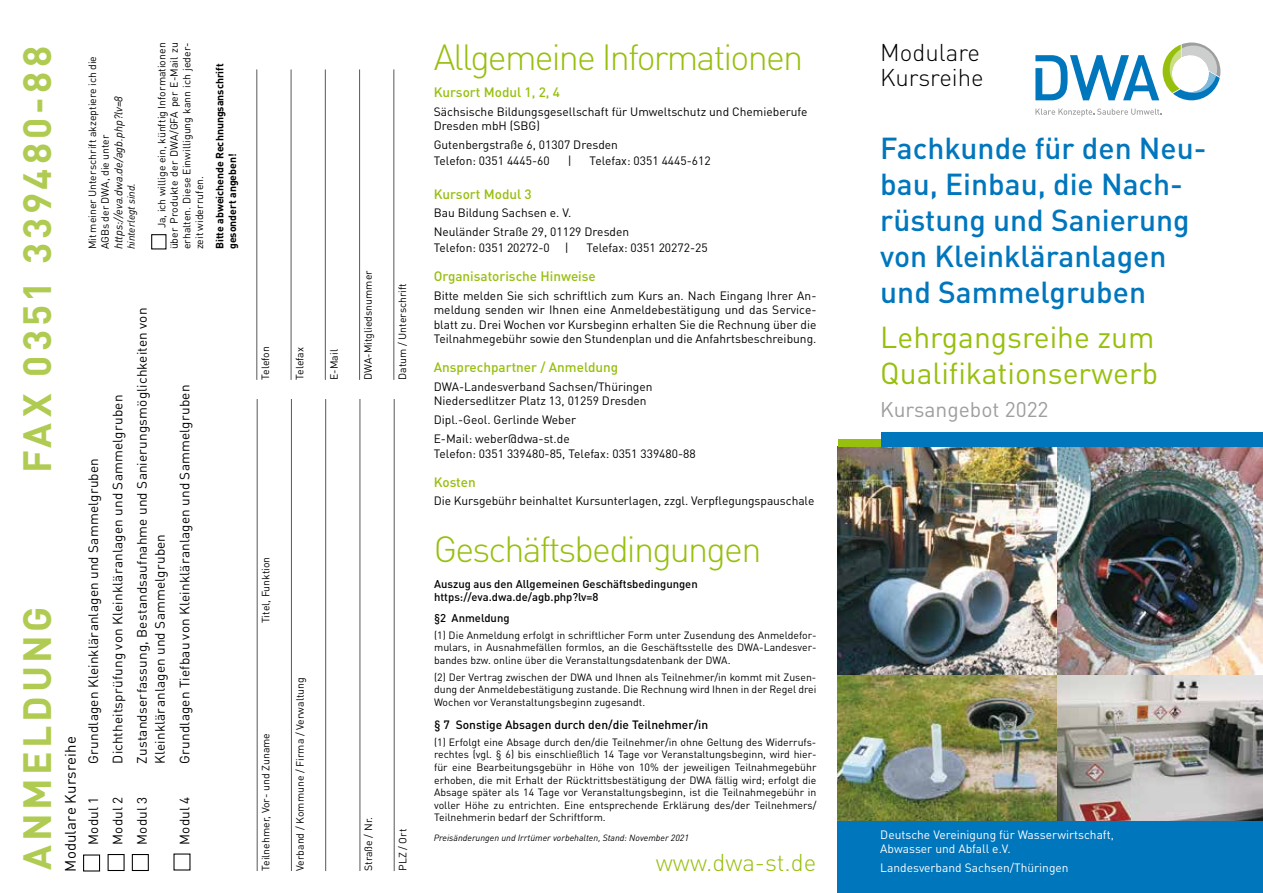
<style>
.page{position:relative;width:1263px;height:893px;background:#fff}
.page>*{position:absolute;margin:0;border:0;box-sizing:border-box;transform-origin:0 0}
.t1{font:700 39px "DINOT";letter-spacing:.095em;color:#b0cb52}
.t2{font:300 36px "DINOT";letter-spacing:-.05em;color:#97bf0d}
.t3{font:500 30px/36px "DINOT";color:#0076bd}
.t4{font:30px/36px "DINOT";color:#97bf0d}
.t5{font:300 24px/25.5px "DINOT";color:#000}
.t6{font:300 24px "DINOT";color:#97bf0d}
.t7{font:21px "DINOT";color:#9c9e9f}
.t8{font:15px "DINOT";letter-spacing:.005em;color:#000}
.t9{font:13.5px/18px "DINOT";letter-spacing:.01em;color:#000}
.t10{font:500 13.5px "DINOT";color:#97bf0d}
.t11{font:12px/14.4px "DINOT";color:#000}
.t12{font:12px/14.4px "DINOT";color:#fff}
.t13{font:500 12px "DINOT";color:#000}
.t14{font:500 11.25px/13.5px "DINOT";color:#000}
.t15{font:italic 11.25px "DINOT";letter-spacing:-.005em;color:#000}
.t16{font:10.5px/12.6px "DINOT";color:#000;text-align:justify}
.t17{font:700 10.5px/12.6px "DINOT";color:#000}
.t18{font:italic 10.5px "DINOT";letter-spacing:-.005em;color:#000}
.t19{font:italic 9px "DINOT";color:#000}
</style>
<div class="page">
<img style="left:838px;top:446px;width:425px;height:229px">
<img style="left:1056px;top:675px;width:207px;height:146px">
<img style="left:838px;top:675px;width:218px;height:146px">
<svg style="left:1035px;top:109px;width:126px;height:7px"></svg>
<svg style="left:1035px;top:43px;width:185px;height:57px"></svg>
<hr style="left:257px;top:399px;width:1px;height:472px;background:#58585a">
<hr style="left:291px;top:399px;width:1px;height:472px;background:#58585a">
<hr style="left:325px;top:399px;width:1px;height:472px;background:#58585a">
<hr style="left:360px;top:399px;width:1px;height:472px;background:#58585a">
<hr style="left:394px;top:399px;width:1px;height:472px;background:#58585a">
<hr style="left:256px;top:69px;width:1px;height:311px;background:#58585a">
<hr style="left:291px;top:69px;width:1px;height:311px;background:#58585a">
<hr style="left:325px;top:69px;width:1px;height:311px;background:#58585a">
<hr style="left:359px;top:69px;width:1px;height:311px;background:#58585a">
<hr style="left:393px;top:69px;width:1px;height:311px;background:#58585a">
<div style="left:83px;top:854px;width:17px;height:17px;border:1px solid #000"></div>
<div style="left:132px;top:854px;width:17px;height:17px;border:1px solid #000"></div>
<div style="left:108px;top:854px;width:17px;height:17px;border:1px solid #000"></div>
<div style="left:838px;top:821px;width:425px;height:72px;background:#0076bd"></div>
<div style="left:838px;top:439px;width:81px;height:7px;background:#97bf0d"></div>
<div style="left:881px;top:432px;width:382px;height:14px;background:#0076bd"></div>
<div style="left:151px;top:234px;width:15px;height:15px;border:1px solid #000"></div>
<h1 class="t1" style="left:7px;top:473px;width:428px;rotate:-90deg">FAX 0351 339480-88</h1>
<h1 class="t1" style="left:7px;top:870px;width:266px;rotate:-90deg">ANMELDUNG</h1>
<p class="t16" style="left:155px;top:249px;width:208px;text-indent:21px;rotate:-90deg">Ja, ich willige ein, künftig Informationen über Produkte der DWA/GFA per E-Mail zu erhalten. Diese Einwilligung kann ich jeder-</p>
<p class="t16" style="left:85px;top:249px;width:195px;rotate:-90deg">Mit meiner Unterschrift akzeptiere ich die<br>AGBs der DWA, die unter</p>
<p class="t15" style="left:110px;top:249px;width:155px;rotate:-90deg">https://eva.dwa.de/agb.php?lv=8</p>
<p class="t18" style="left:123px;top:249px;width:68px;rotate:-90deg">hinterlegt sind.</p>
<p class="t16" style="left:192px;top:249px;width:75px;rotate:-90deg">zeit widerrufen.</p>
<p class="t17" style="left:213px;top:249px;width:187px;rotate:-90deg">Bitte abweichende Rechnungsanschrift gesondert angeben!</p>
<h3 class="t8" style="left:59px;top:872px;width:137px;rotate:-90deg">Modulare Kursreihe</h3>
<p class="t9" style="left:83px;top:764px;width:307px;rotate:-90deg">Grundlagen Kleinkläranlagen und Sammelgruben</p>
<p class="t9" style="left:108px;top:764px;width:370px;rotate:-90deg">Dichtheitsprüfung von Kleinkläranlagen und Sammelgruben</p>
<p class="t9" style="left:132px;top:764px;width:458px;rotate:-90deg">Zustandserfassung, Bestandsaufnahme und Sanierungsmöglichkeiten von<br>Kleinkläranlagen und Sammelgruben</p>
<p class="t9" style="left:175px;top:764px;width:380px;rotate:-90deg">Grundlagen Tiefbau von Kleinkläranlagen und Sammelgruben</p>
<p class="t9" style="left:83px;top:845px;width:50px;rotate:-90deg">Modul 1</p>
<p class="t9" style="left:108px;top:845px;width:50px;rotate:-90deg">Modul 2</p>
<p class="t9" style="left:132px;top:845px;width:50px;rotate:-90deg">Modul 3</p>
<p class="t9" style="left:175px;top:845px;width:50px;rotate:-90deg">Modul 4</p>
<p class="t16" style="left:258px;top:380px;width:35px;rotate:-90deg">Telefon</p>
<p class="t16" style="left:293px;top:380px;width:34px;rotate:-90deg">Telefax</p>
<p class="t16" style="left:327px;top:380px;width:32px;rotate:-90deg">E-Mail</p>
<p class="t16" style="left:259px;top:623px;width:68px;rotate:-90deg">Titel, Funktion</p>
<p class="t16" style="left:259px;top:871px;width:139px;rotate:-90deg">Teilnehmer, Vor- und Zuname</p>
<p class="t16" style="left:293px;top:871px;width:195px;rotate:-90deg">Verband / Kommune / Firma / Verwaltung</p>
<p class="t16" style="left:361px;top:380px;width:111px;rotate:-90deg">DWA-Mitgliedsnummer</p>
<p class="t16" style="left:395px;top:380px;width:98px;rotate:-90deg">Datum / Unterschrift</p>
<p class="t16" style="left:362px;top:871px;width:55px;rotate:-90deg">Straße / Nr.</p>
<p class="t16" style="left:396px;top:871px;width:44px;rotate:-90deg">PLZ / Ort</p>
<h2 class="t2" style="left:434px;top:30px;width:371px">Allgemeine Informationen</h2>
<p class="t10" style="left:434px;top:82px;width:128px">Kursort Modul 1, 2, 4</p>
<p class="t11" style="left:434px;top:103px;width:375px">Sächsische Bildungsgesellschaft für Umweltschutz und Chemieberufe<br>Dresden mbH (SBG)</p>
<p class="t11" style="left:434px;top:135px;width:186px;line-height:16.5px">Gutenbergstraße 6, 01307 Dresden<br>Telefon: 0351 4445-60</p>
<p class="t11" style="left:568px;top:153px;width:5px">|</p>
<p class="t11" style="left:590px;top:153px;width:123px">Telefax: 0351 4445-612</p>
<p class="t10" style="left:434px;top:183px;width:100px">Kursort Modul 3</p>
<p class="t11" style="left:434px;top:203px;width:197px;line-height:18.6px">Bau Bildung Sachsen e. V.<br>Neuländer Straße 29, 01129 Dresden</p>
<p class="t11" style="left:434px;top:240px;width:136px">Telefon: 0351 20272-0 |</p>
<p class="t11" style="left:587px;top:240px;width:123px">Telefax: 0351 20272-25</p>
<p class="t10" style="left:434px;top:266px;width:164px">Organisatorische Hinweise</p>
<p class="t11" style="left:434px;top:288px;width:384px;text-align:justify">Bitte melden Sie sich schriftlich zum Kurs an. Nach Eingang Ihrer An&shy;meldung senden wir Ihnen eine Anmeldebestätigung und das Service&shy;blatt zu. Drei Wochen vor Kursbeginn erhalten Sie die Rechnung über die Teilnahmegebühr sowie den Stundenplan und die Anfahrtsbeschreibung.</p>
<p class="t10" style="left:434px;top:357px;width:186px">Ansprechpartner / Anmeldung</p>
<p class="t11" style="left:434px;top:379px;width:220px">DWA-Landesverband Sachsen/Thüringen<br>Niedersedlitzer Platz 13, 01259 Dresden</p>
<p class="t11" style="left:434px;top:409px;width:144px;line-height:18.6px">Dipl.-Geol. Gerlinde Weber<br>E-Mail: weber@dwa-st.de</p>
<p class="t11" style="left:434px;top:446px;width:263px">Telefon: 0351 339480-85, Telefax: 0351 339480-88</p>
<p class="t10" style="left:434px;top:471px;width:44px">Kosten</p>
<p class="t11" style="left:434px;top:493px;width:382px">Die Kursgebühr beinhaltet Kursunterlagen, zzgl. Verpflegungspauschale</p>
<h2 class="t2" style="left:434px;top:522px;width:329px">Geschäftsbedingungen</h2>
<p class="t14" style="left:434px;top:576px;width:265px">Auszug aus den Allgemeinen Geschäftsbedingungen https://eva.dwa.de/agb.php?lv=8</p>
<p class="t14" style="left:434px;top:610px;width:77px">§2 Anmeldung</p>
<p class="t16" style="left:434px;top:628px;width:384px">(1) Die Anmeldung erfolgt in schriftlicher Form unter Zusendung des Anmeldefor&shy;mulars, in Ausnahmefällen formlos, an die Geschäftsstelle des DWA-Landesver&shy;bandes bzw. online über die Veranstaltungsdatenbank der DWA.</p>
<p class="t16" style="left:434px;top:670px;width:384px">(2) Der Vertrag zwischen der DWA und Ihnen als Teilnehmer/in kommt mit Zusen&shy;dung der Anmeldebestätigung zustande. Die Rechnung wird Ihnen in der Regel drei Wochen vor Veranstaltungsbeginn zugesandt.</p>
<p class="t13" style="left:434px;top:715px;width:276px">§ 7 Sonstige Absagen durch den/die Teilnehmer/in</p>
<p class="t16" style="left:434px;top:735px;width:384px">(1) Erfolgt eine Absage durch den/die Teilnehmer/in ohne Geltung des Widerrufs&shy;rechtes (vgl. § 6) bis einschließlich 14 Tage vor Veranstaltungsbeginn, wird hier&shy;für eine Bearbeitungsgebühr in Höhe von 10% der jeweiligen Teilnahmegebühr erhoben, die mit Erhalt der Rücktrittsbestätigung der DWA fällig wird; erfolgt die Absage später als 14 Tage vor Veranstaltungsbeginn, ist die Teilnahmegebühr in voller Höhe zu entrichten. Eine entsprechende Erklärung des/der Teilnehmers/ Teilnehmerin bedarf der Schriftform.</p>
<p class="t19" style="left:434px;top:831px;width:257px">Preisänderungen und Irrtümer vorbehalten, Stand: November 2021</p>
<h3 class="t6" style="left:656px;top:844px;width:162px">www.dwa-st.de</h3>
<h3 class="t5" style="left:880px;top:38px;width:105px">Modulare<br>Kursreihe</h3>
<h3 class="t3" style="left:880px;top:128px;width:328px">Fachkunde für den Neu&shy;bau, Einbau, die Nach&shy;rüstung und Sanierung von Kleinkläranlagen und Sammelgruben</h3>
<h3 class="t4" style="left:880px;top:317px;width:279px">Lehrgangsreihe zum<br>Qualifikationserwerb</h3>
<h3 class="t7" style="left:880px;top:393px;width:170px">Kursangebot 2022</h3>
<p class="t12" style="left:880px;top:826px;width:235px">Deutsche Vereinigung für Wasserwirtschaft,<br>Abwasser und Abfall e.V.</p>
<p class="t12" style="left:880px;top:859px;width:190px">Landesverband Sachsen/Thüringen</p>
</div>
